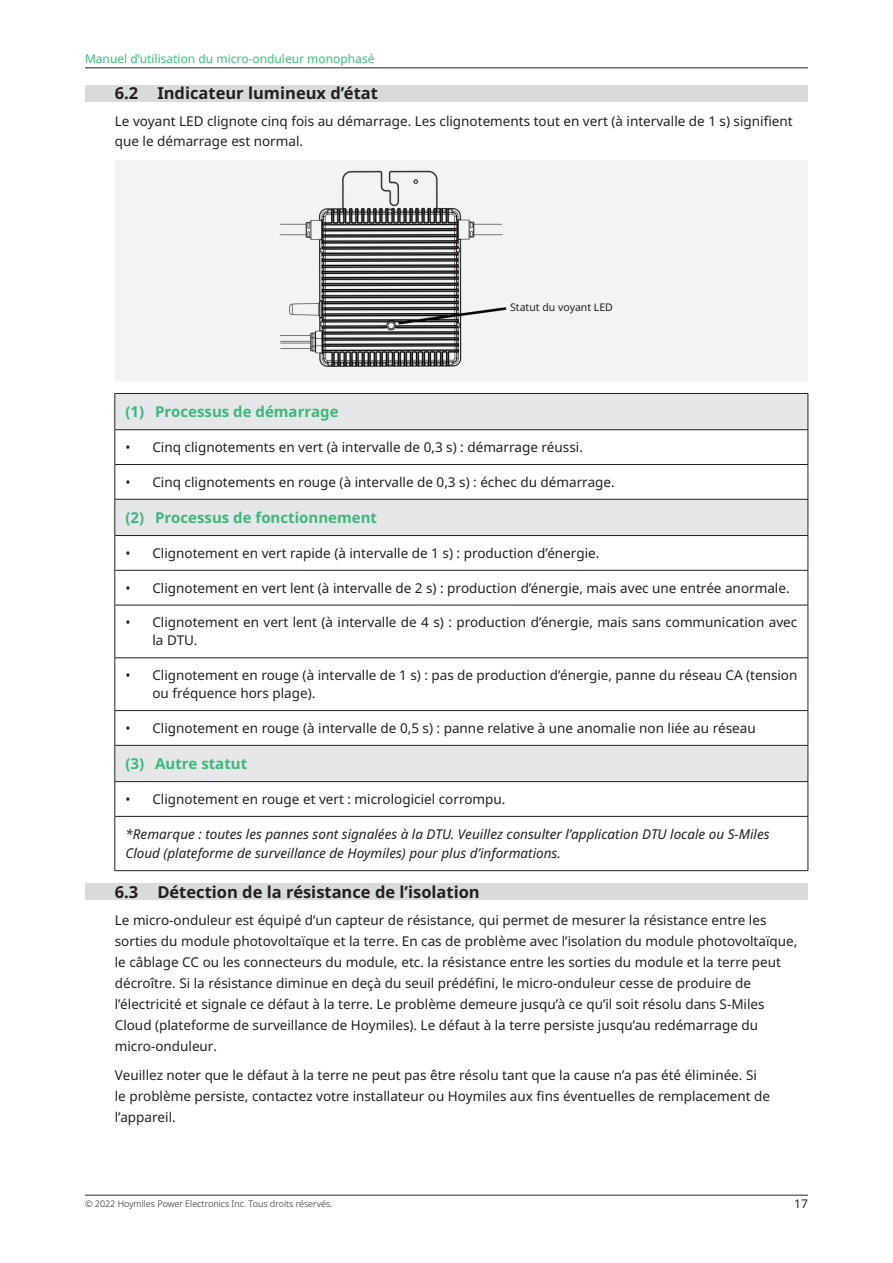
<style>
.page{position:relative;width:893px;height:1263px;background:#fff}
.page>*{position:absolute;margin:0;border:0;box-sizing:border-box;transform-origin:0 0}
.t1{font:700 16.5px "Noto Sans";color:#231f20}
.t2{font:700 15px "Noto Sans";color:#39b97a}
.Body{font:13.5px/21px "Noto Sans";color:#231f20}
.t3{font:italic 13.5px/19.5px "Noto Sans";color:#231f20}
.t4{font:12px "Noto Sans";color:#31c477}
.t5{font:12px "Noto Sans";color:#231f20}
.t6{font:10.5px "Noto Sans";color:#231f20}
.t7{font:300 9px "Noto Sans";color:#231f20}
</style>
<div class="page">
<hr style="left:85px;top:1195px;width:723px;height:1px;background:#231f20">
<hr style="left:85px;top:68px;width:723px;height:1px;background:#231f20">
<div style="left:85px;top:85px;width:723px;height:17px;background:#d9dadc"></div>
<div style="left:85px;top:883px;width:723px;height:17px;background:#d9dadc"></div>
<div style="left:115px;top:160px;width:692px;height:220px;background:#f2f3f4"></div>
<img style="left:279px;top:170px;width:228px;height:197px">
<svg style="left:116px;top:394px;width:692px;height:387px"></svg>
<hr style="left:115px;top:393px;width:693px;height:1px;background:#231f20">
<hr style="left:115px;top:394px;width:1px;height:35px;background:#231f20">
<hr style="left:808px;top:394px;width:1px;height:35px;background:#231f20">
<hr style="left:115px;top:429px;width:693px;height:1px;background:#231f20">
<hr style="left:115px;top:430px;width:1px;height:34px;background:#231f20">
<hr style="left:808px;top:430px;width:1px;height:34px;background:#231f20">
<hr style="left:115px;top:464px;width:693px;height:1px;background:#231f20">
<hr style="left:115px;top:465px;width:1px;height:34px;background:#231f20">
<hr style="left:808px;top:465px;width:1px;height:34px;background:#231f20">
<hr style="left:115px;top:499px;width:693px;height:1px;background:#231f20">
<hr style="left:115px;top:499px;width:1px;height:36px;background:#231f20">
<hr style="left:808px;top:499px;width:1px;height:36px;background:#231f20">
<hr style="left:115px;top:535px;width:693px;height:1px;background:#231f20">
<hr style="left:115px;top:536px;width:1px;height:34px;background:#231f20">
<hr style="left:808px;top:536px;width:1px;height:34px;background:#231f20">
<hr style="left:115px;top:570px;width:693px;height:1px;background:#231f20">
<hr style="left:115px;top:570px;width:1px;height:35px;background:#231f20">
<hr style="left:808px;top:570px;width:1px;height:35px;background:#231f20">
<hr style="left:115px;top:605px;width:693px;height:1px;background:#231f20">
<hr style="left:115px;top:605px;width:1px;height:53px;background:#231f20">
<hr style="left:808px;top:605px;width:1px;height:53px;background:#231f20">
<hr style="left:115px;top:657px;width:693px;height:1px;background:#231f20">
<hr style="left:115px;top:658px;width:1px;height:52px;background:#231f20">
<hr style="left:808px;top:658px;width:1px;height:52px;background:#231f20">
<hr style="left:115px;top:710px;width:693px;height:1px;background:#231f20">
<hr style="left:115px;top:711px;width:1px;height:34px;background:#231f20">
<hr style="left:808px;top:711px;width:1px;height:34px;background:#231f20">
<hr style="left:115px;top:745px;width:693px;height:1px;background:#231f20">
<hr style="left:115px;top:745px;width:1px;height:36px;background:#231f20">
<hr style="left:808px;top:745px;width:1px;height:36px;background:#231f20">
<hr style="left:115px;top:781px;width:693px;height:1px;background:#231f20">
<hr style="left:115px;top:782px;width:1px;height:34px;background:#231f20">
<hr style="left:808px;top:782px;width:1px;height:34px;background:#231f20">
<hr style="left:115px;top:816px;width:693px;height:1px;background:#231f20">
<hr style="left:115px;top:816px;width:1px;height:54px;background:#231f20">
<hr style="left:808px;top:816px;width:1px;height:54px;background:#231f20">
<hr style="left:115px;top:870px;width:693px;height:1px;background:#231f20">
<p class="t4" style="left:85px;top:51px;width:291px">Manuel d’utilisation du micro-onduleur monophasé</p>
<p class="t1" style="left:115px;top:82px;width:265px">6.2 Indicateur lumineux d’état</p>
<p class="Body" style="left:115px;top:111px;width:679px;line-height:19.5px">Le voyant LED clignote cinq fois au démarrage. Les clignotements tout en vert (à intervalle de 1 s) signifient que le démarrage est normal.</p>
<p class="t6" style="left:510px;top:300px;width:104px">Statut du voyant LED</p>
<p class="t2" style="left:125px;top:401px;width:215px">(1) Processus de démarrage</p>
<p class="Body" style="left:125px;top:436px;width:459px">• Cinq clignotements en vert (à intervalle de 0,3 s) : démarrage réussi.</p>
<p class="Body" style="left:125px;top:471px;width:491px">• Cinq clignotements en rouge (à intervalle de 0,3 s) : échec du démarrage.</p>
<p class="t2" style="left:125px;top:507px;width:253px">(2) Processus de fonctionnement</p>
<p class="Body" style="left:125px;top:542px;width:475px">• Clignotement en vert rapide (à intervalle de 1 s) : production d’énergie.</p>
<p class="Body" style="left:125px;top:577px;width:666px">• Clignotement en vert lent (à intervalle de 2 s) : production d’énergie, mais avec une entrée anormale.</p>
<p class="Body" style="left:152px;top:613px;width:646px;line-height:18px;text-indent:-27px">• Clignotement en vert lent (à intervalle de 4 s) : production d’énergie, mais sans communication avec la DTU.</p>
<p class="Body" style="left:152px;top:666px;width:646px;line-height:18px;text-indent:-27px">• Clignotement en rouge (à intervalle de 1 s) : pas de production d’énergie, panne du réseau CA (tension ou fréquence hors plage).</p>
<p class="Body" style="left:125px;top:717px;width:632px">• Clignotement en rouge (à intervalle de 0,5 s) : panne relative à une anomalie non liée au réseau</p>
<p class="t2" style="left:125px;top:753px;width:123px">(3) Autre statut</p>
<p class="Body" style="left:125px;top:788px;width:382px">• Clignotement en rouge et vert : micrologiciel corrompu.</p>
<p class="t3" style="left:125px;top:823px;width:646px">*Remarque : toutes les pannes sont signalées à la DTU. Veuillez consulter l’application DTU locale ou S-Miles<br>Cloud (plateforme de surveillance de Hoymiles) pour plus d’informations.</p>
<p class="t1" style="left:115px;top:880px;width:366px">6.3 Détection de la résistance de l’isolation</p>
<p class="Body" style="left:115px;top:909px;width:684px">Le micro-onduleur est équipé d’un capteur de résistance, qui permet de mesurer la résistance entre les sorties du module photovoltaïque et la terre. En cas de problème avec l’isolation du module photovoltaïque, le câblage CC ou les connecteurs du module, etc. la résistance entre les sorties du module et la terre peut décroître. Si la résistance diminue en deçà du seuil prédéfini, le micro-onduleur cesse de produire de l’électricité et signale ce défaut à la terre. Le problème demeure jusqu’à ce qu’il soit résolu dans S-Miles Cloud (plateforme de surveillance de Hoymiles). Le défaut à la terre persiste jusqu’au redémarrage du micro-onduleur.</p>
<p class="Body" style="left:115px;top:1064px;width:657px">Veuillez noter que le défaut à la terre ne peut pas être résolu tant que la cause n’a pas été éliminée. Si le problème persiste, contactez votre installateur ou Hoymiles aux fins éventuelles de remplacement de l’appareil.</p>
<p class="t7" style="left:85px;top:1197px;width:249px">© 2022 Hoymiles Power Electronics Inc. Tous droits réservés.</p>
<p class="t5" style="left:794px;top:1195px;width:15px">17</p>
</div>
